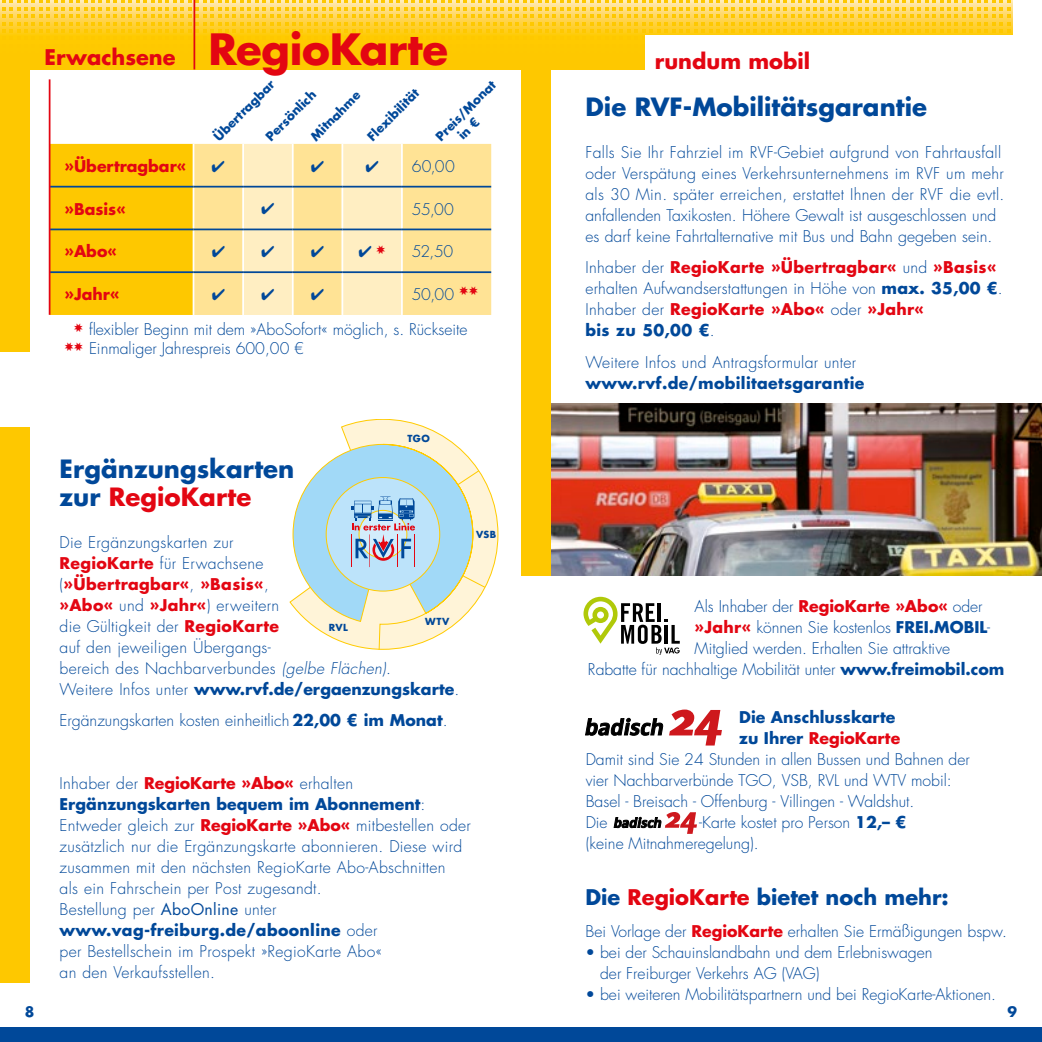
<style>
.page{position:relative;width:1042px;height:1042px;background:#fff}
.page>*{position:absolute;margin:0;border:0;box-sizing:border-box;transform-origin:0 0}
.t1{font:700 24.5px/28px "Futura Std";color:#004899}
.t2{font:700 21px "Futura Std";color:#e30612}
.t3{font:700 21px "Futura Std";color:#004899}
.t4{font:300 15.75px/21px "Futura Std";letter-spacing:.02em;color:#004899}
.t5{font:300 15.75px/21px "Futura Std";color:#004899}
.t6{font:700 15.75px "Futura Std";color:#e30612}
.t7{font:700 15.75px "Futura Std";letter-spacing:.02em;color:#004899}
.t8{font:700 15.75px "Futura Std";color:#004899}
.t9{font:15.75px "Zapf Dingbats";color:#004899}
.t10{font:700 14px "Futura Std";color:#004899}
.t11{font:700 12.25px/14.7px "Futura Std";color:#004899}
.t12{font:700 9.45px "Futura Std";letter-spacing:.05em;color:#004899}
.s1{font-size:42px}
.s2{color:#e30612}
.s3{font-weight:700;color:#e30612}
.s4{font-style:italic}
.s5{font-weight:700}
.s6{font-weight:400}
.s7{color:#004899}
</style>
<div class="page">
<svg style="left:2px;top:0;width:1008px;height:69px;background:#fecf28"></svg>
<div style="left:0;top:1027px;width:1042px;height:15px;background:#004899"></div>
<svg style="left:290px;top:419px;width:208px;height:187px"></svg>
<svg style="left:292px;top:444px;width:194px;height:206px;background:#cde1e2"></svg>
<div style="left:521px;top:69px;width:30px;height:506px;background:#fec800"></div>
<div style="left:0;top:69px;width:30px;height:283px;background:#fec800"></div>
<div style="left:0;top:427px;width:30px;height:555px;background:#fec800"></div>
<img style="left:551px;top:403px;width:491px;height:172px">
<div style="left:50px;top:144px;width:143px;height:171px;background:#fec800"></div>
<div style="left:194px;top:144px;width:297px;height:171px;background:#ffe395"></div>
<hr style="left:401px;top:144px;width:2px;height:42px;background:#fff">
<hr style="left:401px;top:187px;width:2px;height:41px;background:#fff">
<hr style="left:401px;top:230px;width:2px;height:41px;background:#fff">
<hr style="left:401px;top:273px;width:2px;height:42px;background:#fff">
<hr style="left:50px;top:186px;width:143px;height:1px;background:#004899">
<hr style="left:193px;top:186px;width:50px;height:1px;background:#004899">
<hr style="left:402px;top:186px;width:89px;height:1px;background:#004899">
<hr style="left:50px;top:228px;width:143px;height:2px;background:#004899">
<hr style="left:193px;top:228px;width:50px;height:2px;background:#004899">
<hr style="left:402px;top:228px;width:89px;height:2px;background:#004899">
<hr style="left:50px;top:271px;width:143px;height:2px;background:#004899">
<hr style="left:193px;top:271px;width:50px;height:2px;background:#004899">
<hr style="left:402px;top:271px;width:89px;height:2px;background:#004899">
<hr style="left:49px;top:79px;width:1px;height:236px;background:#e30612">
<div style="left:645px;top:35px;width:397px;height:44px;background:#fff"></div>
<hr style="left:193px;top:0;width:2px;height:69px;background:#e30612">
<svg style="left:583px;top:597px;width:97px;height:58px"></svg>
<svg style="left:614px;top:812px;width:83px;height:22px"></svg>
<svg style="left:585px;top:718px;width:78px;height:17px"></svg>
<svg style="left:669px;top:709px;width:53px;height:36px"></svg>
<svg style="left:212px;top:144px;width:190px;height:171px;background:#f7e4b0"></svg>
<h2 class="t2" style="left:45px;top:43px;width:405px">Erwachsene <span class="s1">RegioKarte</span></h2>
<p class="t11" style="left:307px;top:133px;width:66px;rotate:-45deg">Mitnahme</p>
<p class="t11" style="left:364px;top:133px;width:68px;rotate:-45deg">Flexibilität</p>
<p class="t11" style="left:444px;top:121px;width:64px;text-indent:-17px;rotate:-45deg">Preis/Monat in €</p>
<p class="t11" style="left:211px;top:133px;width:81px;rotate:-45deg">Übertragbar</p>
<p class="t11" style="left:262px;top:133px;width:67px;rotate:-45deg">Persönlich</p>
<p class="t6" style="left:64px;top:155px;width:123px">»Übertragbar«</p>
<p class="t5" style="left:365px;top:156px;width:91px">✔ 60,00</p>
<p class="t6" style="left:65px;top:198px;width:63px">»Basis«</p>
<p class="t5" style="left:412px;top:199px;width:44px">55,00</p>
<p class="t6" style="left:65px;top:241px;width:54px">»Abo«</p>
<p class="t9" style="left:311px;top:244px;width:76px">✔ ✔ <sup>✸</sup></p>
<p class="t5" style="left:412px;top:241px;width:43px">52,50</p>
<p class="t6" style="left:64px;top:284px;width:56px">»Jahr«</p>
<p class="t5" style="left:412px;top:284px;width:68px">50,00 <sup>✸✸</sup></p>
<p class="t5" style="left:64px;top:321px;width:404px;line-height:18.9px"><sup>✸</sup><sup>✸</sup> flexibler Beginn mit dem »AboSofort« möglich, s. Rückseite <sup>✸✸</sup> Einmaliger Jahrespreis 600,00 €</p>
<p class="t10" style="left:25px;top:1002px;width:11px">8</p>
<p class="t12" style="left:407px;top:432px;width:24px">TGO</p>
<h1 class="t1" style="left:60px;top:454px;width:236px">Ergänzungskarten zur <span class="s2">RegioKarte</span></h1>
<p class="t4" style="left:60px;top:532px;width:401px">Die Ergänzungskarten zur<br><span class="s3">RegioKarte</span> für Erwachsene<br>(<span class="s3">»Übertragbar«</span>, <span class="s3">»Basis«</span>,<br><span class="s3">»Abo«</span> und <span class="s3">»Jahr«</span>) erweitern<br>die Gültigkeit der <span class="s3">RegioKarte<br></span>auf den jeweiligen Übergangs--<br>bereich des Nachbarverbundes <span class="s4">(gelbe Flächen)</span>.<br>Weitere Infos unter <span class="s5">www.rvf.de/ergaenzungskarte</span>.</p>
<p class="t5" style="left:60px;top:710px;width:389px">Ergänzungskarten kosten einheitlich <span class="s5">22,00 € im Monat</span>.</p>
<p class="t12" style="left:425px;top:615px;width:26px">WTV</p>
<p class="t12" style="left:329px;top:621px;width:21px">RVL</p>
<p class="t12" style="left:476px;top:528px;width:22px">VSB</p>
<p class="t4" style="left:60px;top:773px;width:413px">Inhaber der <span class="s3">RegioKarte »Abo«</span> erhalten <span class="s5">Ergänzungskarten bequem im Abonnement</span>:<br>Entweder gleich zur <span class="s3">RegioKarte »Abo«</span> mitbestellen oder zusätzlich nur die Ergänzungskarte abonnieren. Diese wird zusammen mit den nächsten RegioKarte Abo-Abschnitten<br>als ein Fahrschein per Post zugesandt.<br>Bestellung per <span class="s6">AboOnline</span> unter <span class="s5">www.vag-freiburg.de/aboonline</span> oder<br>per Bestellschein im Prospekt »RegioKarte Abo«<br>an den Verkaufsstellen.</p>
<h2 class="t2" style="left:655px;top:48px;width:157px">rundum mobil</h2>
<h1 class="t1" style="left:585px;top:92px;width:343px">Die RVF-Mobilitätsgarantie</h1>
<p class="t4" style="left:585px;top:142px;width:420px">Falls Sie Ihr Fahrziel im RVF-Gebiet aufgrund von Fahrtausfall oder Verspätung eines Verkehrsunternehmens im RVF um mehr als 30 Min. später erreichen, erstattet Ihnen der RVF die evtl. anfallenden Taxikosten. Höhere Gewalt ist ausgeschlossen und es darf keine Fahrtalternative mit Bus und Bahn gegeben sein.</p>
<p class="t5" style="left:585px;top:257px;width:419px">Inhaber der <span class="s3">RegioKarte »Übertragbar«</span> und <span class="s3">»Basis« </span>erhalten Aufwandserstattungen in Höhe von <span class="s5">max. 35,00 €</span>.<br>Inhaber der <span class="s3">RegioKarte »Abo«</span> oder <span class="s3">»Jahr«<br></span><span class="s5">bis zu 50,00 €</span>.</p>
<p class="t4" style="left:585px;top:352px;width:272px">Weitere Infos und Antragsformular unter</p>
<p class="t7" style="left:585px;top:372px;width:280px">www.rvf.de/mobilitaetsgarantie</p>
<p class="t5" style="left:694px;top:596px;width:289px">Als Inhaber der <span class="s3">RegioKarte »Abo«</span> oder</p>
<p class="t5" style="left:694px;top:617px;width:297px"><span class="s3">»Jahr«</span> können Sie kostenlos <span class="s5">FREI.MOBIL</span>-</p>
<p class="t5" style="left:694px;top:638px;width:257px">Mitglied werden. Erhalten Sie attraktive</p>
<p class="t5" style="left:588px;top:659px;width:418px">Rabatte für nachhaltige Mobilität unter <span class="s5">www.freimobil.com</span></p>
<p class="t8" style="left:739px;top:706px;width:157px">Die Anschlusskarte</p>
<p class="t6" style="left:739px;top:727px;width:162px"><span class="s7">zu Ihrer</span> RegioKarte</p>
<p class="t5" style="left:586px;top:749px;width:386px">Damit sind Sie 24 Stunden in allen Bussen und Bahnen der</p>
<p class="t5" style="left:586px;top:770px;width:367px">vier Nachbarverbünde TGO, VSB, RVL und WTV mobil:</p>
<p class="t5" style="left:586px;top:791px;width:330px">Basel - Breisach - Offenburg - Villingen - Waldshut.</p>
<p class="t5" style="left:586px;top:812px;width:23px">Die</p>
<p class="t5" style="left:586px;top:812px;width:322px;text-indent:113px">-Karte kostet pro Person <span class="s5">12,– € </span>(keine Mitnahmeregelung).</p>
<h2 class="t3" style="left:585px;top:883px;width:365px">Die <span class="s2">RegioKarte</span> bietet noch mehr:</h2>
<p class="t5" style="left:585px;top:921px;width:423px">Bei Vorlage der <span class="s3">RegioKarte</span> erhalten Sie Ermäßigungen bspw.</p>
<p class="t5" style="left:600px;top:942px;width:334px;text-indent:-15px">• bei der Schauinslandbahn und dem Erlebniswagen der Freiburger Verkehrs AG (VAG)</p>
<p class="t5" style="left:585px;top:984px;width:412px">• bei weiteren Mobilitätspartnern und bei RegioKarte-Aktionen.</p>
<p class="t10" style="left:1007px;top:1002px;width:11px">9</p>
</div>
